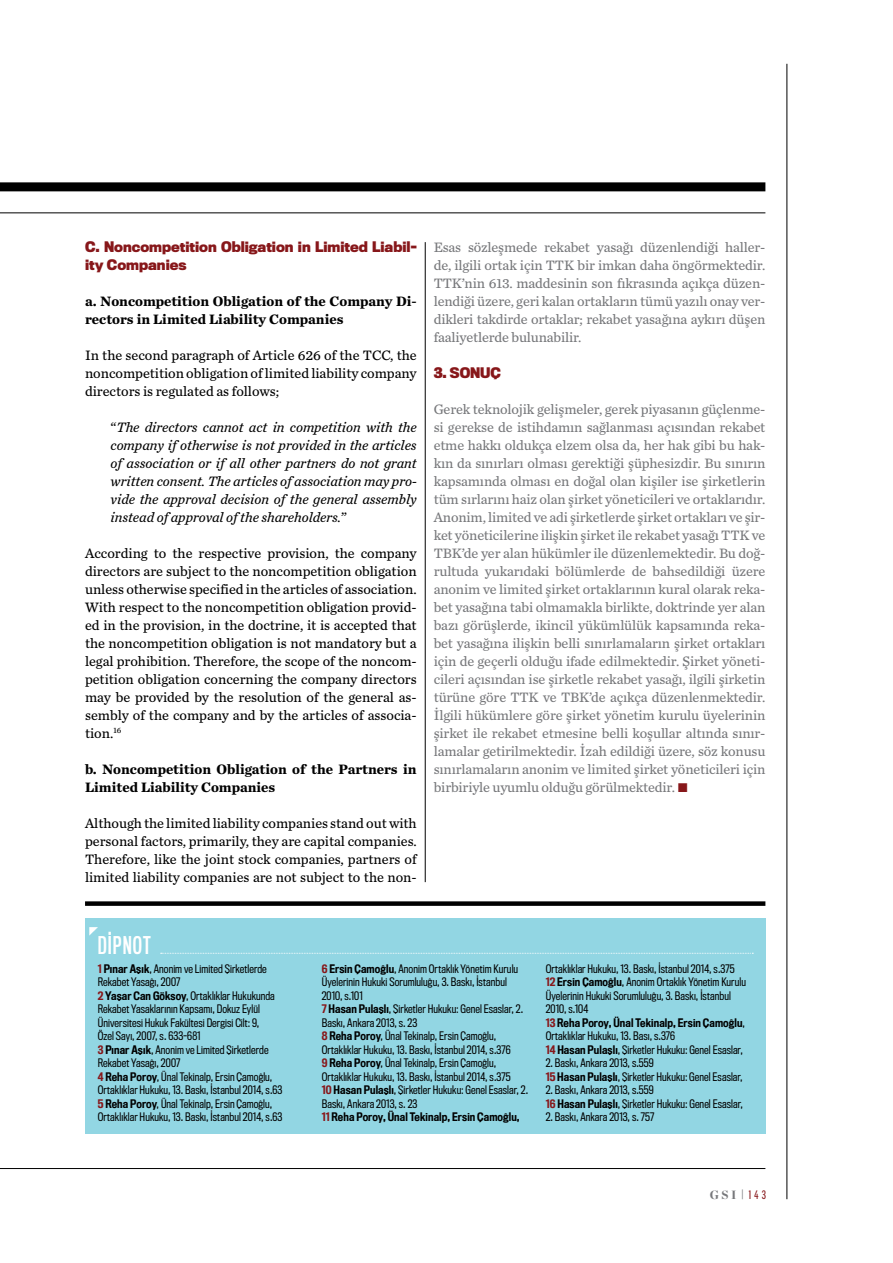
<style>
.page{position:relative;width:893px;height:1263px;background:#fff}
.page>*{position:absolute;margin:0;border:0;box-sizing:border-box;transform-origin:0 0}
.t1{font:22.5px "Titling Gothic FB Comp Standard";letter-spacing:.045em;color:#fff}
.t2{font:14.25px/18px "Chronicle Text G3";letter-spacing:-.01em;color:#77787b;text-align:justify}
.t3{font:14.25px/18px "Chronicle Text G3";color:#000;text-align:justify}
.t4{font:italic 14.25px/18px "Chronicle Text G3";color:#000;text-align:justify}
.t5{font:700 14.25px/18px "Chronicle Text G3";color:#000}
.t6{font:700 13.5px/18px "Titling Gothic FB Narrow";color:#87171a}
.t7{font:900 12px "Chronicle Display";color:#77787b}
.t8{font:10.8px/13.5px "Titling Gothic FB Cond";letter-spacing:.01em;color:#000}
.s1{font-style:normal}
.s2{color:#87171a}
.s3{font-weight:500;color:#87171a}
.s4{font-weight:500}
.s5{font-family:"Flama Condensed Basic";font-weight:400}
.s6{font-family:"Flama Condensed Basic";font-weight:400;color:#87171a}
</style>
<div class="page">
<div style="left:0;top:182px;width:765px;height:9px;background:#000"></div>
<hr style="left:0;top:213px;width:765px;height:1px;background:#000">
<hr style="left:787px;top:64px;width:1px;height:1135px;background:#000">
<hr style="left:0;top:1168px;width:765px;height:1px;background:#000">
<hr style="left:425px;top:242px;width:1px;height:640px;background:#000">
<div style="left:85px;top:919px;width:680px;height:215px;background:#92d6e3"></div>
<div style="left:85px;top:901px;width:680px;height:5px;background:#000"></div>
<svg style="left:161px;top:953px;width:592px;height:1px"></svg>
<svg style="left:89px;top:927px;width:9px;height:9px"></svg>
<p class="t6" style="left:85px;top:237px;width:333px">C. Noncompetition Obligation in Limited Liabil&shy;ity Companies</p>
<p class="t5" style="left:85px;top:291px;width:333px">a. Noncompetition Obligation of the Company Di&shy;rectors in Limited Liability Companies</p>
<p class="t3" style="left:85px;top:345px;width:333px">In the second paragraph of Article 626 of the TCC, the noncompetition obligation of limited liability company directors is regulated as follows;</p>
<p class="t4" style="left:111px;top:417px;width:308px"><span class="s1">“</span>The directors cannot act in competition with the company if otherwise is not provided in the articles of association or if all other partners do not grant written consent. The articles of association may pro&shy;vide the approval decision of the general assembly instead of approval of the shareholders.<span class="s1">”</span></p>
<p class="t3" style="left:85px;top:543px;width:333px">According to the respective provision, the company directors are subject to the noncompetition obligation unless otherwise specified in the articles of association.<br>With respect to the noncompetition obligation provid&shy;ed in the provision, in the doctrine, it is accepted that the noncompetition obligation is not mandatory but a legal prohibition. Therefore, the scope of the noncom&shy;petition obligation concerning the company directors may be provided by the resolution of the general as&shy;sembly of the company and by the articles of associa&shy;tion.<sup>16</sup></p>
<p class="t5" style="left:85px;top:759px;width:333px">b. Noncompetition Obligation of the Partners in<br>Limited Liability Companies</p>
<p class="t3" style="left:85px;top:813px;width:333px">Although the limited liability companies stand out with personal factors, primarily, they are capital companies.<br>Therefore, like the joint stock companies, partners of limited liability companies are not subject to the non-</p>
<p class="t2" style="left:434px;top:237px;width:333px">Esas sözleşmede rekabet yasağı düzenlendiği haller&shy;de, ilgili ortak için TTK bir imkan daha öngörmektedir.<br>TTK’nin 613. maddesinin son fıkrasında açıkça düzen&shy;lendiği üzere, geri kalan ortakların tümü yazılı onay ver&shy;dikleri takdirde ortaklar; rekabet yasağına aykırı düşen faaliyetlerde bulunabilir.</p>
<p class="t6" style="left:434px;top:363px;width:69px">3. SONUÇ</p>
<p class="t2" style="left:434px;top:399px;width:333px">Gerek teknolojik gelişmeler, gerek piyasanın güçlenme&shy;si gerekse de istihdamın sağlanması açısından rekabet etme hakkı oldukça elzem olsa da, her hak gibi bu hak&shy;kın da sınırları olması gerektiği şüphesizdir. Bu sınırın kapsamında olması en doğal olan kişiler ise şirketlerin tüm sırlarını haiz olan şirket yöneticileri ve ortaklarıdır.<br>Anonim, limited ve adi şirketlerde şirket ortakları ve şir&shy;ket yöneticilerine ilişkin şirket ile rekabet yasağı TTK ve TBK’de yer alan hükümler ile düzenlemektedir. Bu doğ&shy;rultuda yukarıdaki bölümlerde de bahsedildiği üzere anonim ve limited şirket ortaklarının kural olarak reka&shy;bet yasağına tabi olmamakla birlikte, doktrinde yer alan bazı görüşlerde, ikincil yükümlülük kapsamında reka&shy;bet yasağına ilişkin belli sınırlamaların şirket ortakları için de geçerli olduğu ifade edilmektedir. Şirket yöneti&shy;cileri açısından ise şirketle rekabet yasağı, ilgili şirketin türüne göre TTK ve TBK’de açıkça düzenlenmektedir.<br>İlgili hükümlere göre şirket yönetim kurulu üyelerinin şirket ile rekabet etmesine belli koşullar altında sınır&shy;lamalar getirilmektedir. İzah edildiği üzere, söz konusu sınırlamaların anonim ve limited şirket yöneticileri için birbiriyle uyumlu olduğu görülmektedir. <span class="s2">•</span></p>
<h1 class="t1" style="left:98px;top:931px;width:55px">DİPNOT</h1>
<p class="t8" style="left:98px;top:962px;width:186px"><span class="s3">1</span> <span class="s4">Pınar Aşık</span>, Anonim ve Limited Şirketlerde Rekabet Yasağı, 2007<br><span class="s3">2</span> <span class="s4">Yaşar Can Göksoy</span>, Ortaklıklar Hukukunda Rekabet Yasaklarının Kapsamı, Dokuz Eylül Üniversitesi Hukuk Fakültesi Dergisi Cilt: 9,<br>Özel Sayı, 2007, s. 633-681<br><span class="s3">3</span> <span class="s4">Pınar Aşık</span>, Anonim ve Limited Şirketlerde Rekabet Yasağı, 2007<br><span class="s3">4</span> <span class="s4">Reha Poroy</span>, Ünal Tekinalp, Ersin Çamoğlu, Ortaklıklar Hukuku, 13. Baskı, İstanbul 2014, s.63<br><span class="s3">5</span> <span class="s4">Reha Poroy</span>, Ünal Tekinalp, Ersin Çamoğlu, Ortaklıklar Hukuku, 13. Baskı, İstanbul 2014, s.63</p>
<p class="t8" style="left:322px;top:962px;width:208px"><span class="s3">6</span> <span class="s4">Ersin Çamoğlu</span>, Anonim Ortaklık Yönetim Kurulu Üyelerinin Hukuki Sorumluluğu, 3. Baskı, İstanbul 2010, s.101<br><span class="s3">7</span> <span class="s4">Hasan Pulaşlı</span>, Şirketler Hukuku: Genel Esaslar, 2.<br>Baskı, Ankara 2013, s. 23<br><span class="s3">8</span> <span class="s4">Reha Poroy</span>, Ünal Tekinalp, Ersin Çamoğlu, Ortaklıklar Hukuku, 13. Baskı, İstanbul 2014, s.376<br><span class="s3">9</span> <span class="s4">Reha Poroy</span>, Ünal Tekinalp, Ersin Çamoğlu, Ortaklıklar Hukuku, 13. Baskı, İstanbul 2014, s.375<br><span class="s3">10</span> <span class="s4">Hasan Pulaşlı</span>, Şirketler Hukuku: Genel Esaslar, 2.<br>Baskı, Ankara 2013, s. 23<br><span class="s3">11</span> <span class="s4">Reha Poroy, Ünal Tekinalp, Ersin Çamoğlu,</span></p>
<p class="t8" style="left:546px;top:962px;width:202px">Ortaklıklar Hukuku, 13. Baskı, İstanbul 2014, s.375<br><span class="s3">12</span> <span class="s4">Ersin Çamoğlu</span>, Anonim Ortaklık Yönetim Kurulu Üyelerinin Hukuki Sorumluluğu, 3. Baskı, İstanbul 2010, s.104<br><span class="s3">13</span> <span class="s4">Reha Poroy, Ünal Tekinalp, Ersin Çamoğlu</span>, Ortaklıklar Hukuku, 13. Bası, s.376<br><span class="s3">14</span> <span class="s4">Hasan Pulaşlı</span>, Şirketler Hukuku: Genel Esaslar,</p>
<p class="t8" style="left:546px;top:1056px;width:199px">2. Baskı, Ankara 2013, s.559<br><span class="s3">15</span> <span class="s4">Hasan Pulaşlı</span>, Şirketler Hukuku: Genel Esaslar,</p>
<p class="t8" style="left:546px;top:1083px;width:199px">2. Baskı, Ankara 2013, s.559<br><span class="s3">16</span> <span class="s4">Hasan Pulaşlı</span>, Şirketler Hukuku: Genel Esaslar,</p>
<p class="t8" style="left:546px;top:1110px;width:110px">2. Baskı, Ankara 2013, s. 757</p>
<p class="t7" style="left:710px;top:1185px;width:58px">gsi <span class="s5">|</span> <span class="s6">143</span></p>
</div>
